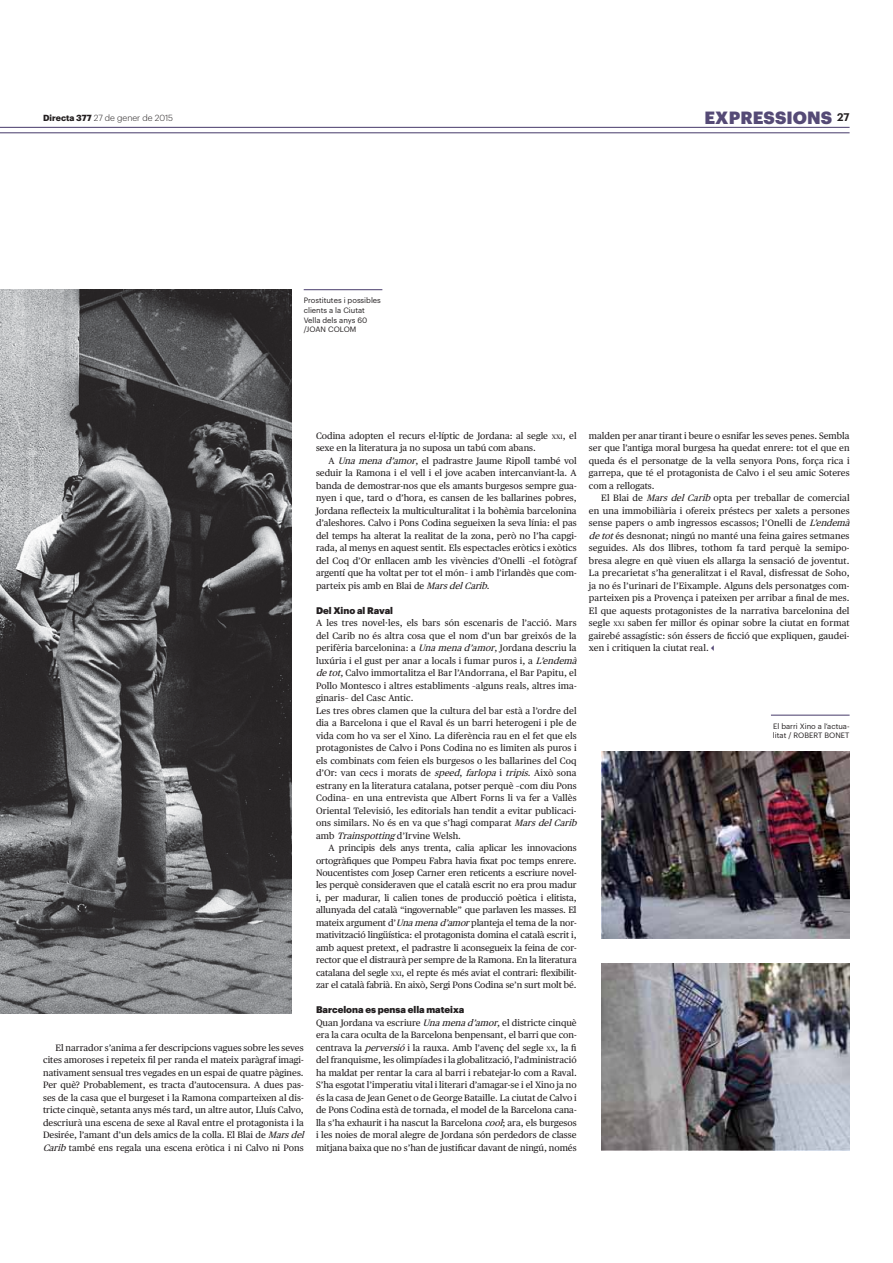
<style>
.page{position:relative;width:893px;height:1263px;background:#fff}
.page>*{position:absolute;margin:0;border:0;box-sizing:border-box;transform-origin:0 0}
.t1{font:900 17.4px "Graphik";letter-spacing:.005em;color:#554a76}
.t2{font:900 9.45px "Graphik";color:#231f20}
.t3{font:9.3px/12.5px "Publico Text";letter-spacing:.01em;color:#231f20}
.t4{font:300 8.7px "Graphik";color:#231f20}
.t5{font:7.65px/9.8px "Graphik";color:#231f20}
.s1{font-weight:700}
.s2{font-style:italic}
.s3{font-size:6.45px}
</style>
<div class="page">
<hr style="left:0;top:127px;width:849px;height:1px;background:#554a76">
<hr style="left:0;top:132px;width:849px;height:1px;background:#554a76">
<hr style="left:304px;top:289px;width:78px;height:1px;background:#554a76">
<img style="left:601px;top:963px;width:248px;height:188px">
<img style="left:601px;top:751px;width:248px;height:187px">
<img style="left:0;top:289px;width:291px;height:724px">
<hr style="left:771px;top:715px;width:78px;height:1px;background:#554a76">
<p class="t4" style="left:43px;top:114px;width:132px"><span class="s1">Directa 377</span> 27 de gener de 2015</p>
<h1 class="t1" style="left:704px;top:111px;width:147px">EXPRESSIONS <sup>27</sup></h1>
<p class="t5" style="left:304px;top:296px;width:79px">Prostitutes i possibles clients a la Ciutat<br>Vella dels anys 60 /JOAN COLOM</p>
<p class="t3" style="left:43px;top:1042px;width:265px;text-indent:12px">El narrador s’anima a fer descripcions vagues sobre les seves cites amoroses i repeteix fil per randa el mateix paràgraf imagi&shy;nativament sensual tres vegades en un espai de quatre pàgines.<br>Per què? Probablement, es tracta d’autocensura. A dues pas&shy;ses de la casa que el burgeset i la Ramona comparteixen al dis&shy;tricte cinquè, setanta anys més tard, un altre autor, Lluís Calvo, descriurà una escena de sexe al Raval entre el protagonista i la Desirée, l’amant d’un dels amics de la colla. El Blai de <span class="s2">Marsdel Carib</span> també ens regala una escena eròtica i ni Calvo ni Pons</p>
<p class="t3" style="left:316px;top:430px;width:262px">Codina adopten el recurs el·líptic de Jordana: al segle <span class="s3">XXI</span>, el sexe en la literatura ja no suposa un tabú com abans.</p>
<p class="t3" style="left:316px;top:455px;width:262px;text-align:justify;text-indent:12px">A <span class="s2">Una mena d’amor</span>, el padrastre Jaume Ripoll també vol seduir la Ramona i el vell i el jove acaben intercanviant-la. A banda de demostrar-nos que els amants burgesos sempre gua&shy;nyen i que, tard o d’hora, es cansen de les ballarines pobres, Jordana reflecteix la multiculturalitat i la bohèmia barcelonina d’aleshores. Calvo i Pons Codina segueixen la seva línia: el pas del temps ha alterat la realitat de la zona, però no l’ha capgi&shy;rada, al menys en aquest sentit. Els espectacles eròtics i exòtics del Coq d’Or enllacen amb les vivències d’Onelli –el fotògraf argentí que ha voltat per tot el món– i amb l’irlandès que com&shy;parteix pis amb en Blai de <span class="s2">MarsdelCarib</span>.</p>
<p class="t2" style="left:316px;top:606px;width:78px">Del Xino al Raval</p>
<p class="t3" style="left:316px;top:618px;width:265px">A les tres novel·les, els bars són escenaris de l’acció. Mars del Carib no és altra cosa que el nom d’un bar greixós de la perifèria barcelonina: a <span class="s2">Una mena d’amor</span>, Jordana descriu la luxúria i el gust per anar a locals i fumar puros i, a <span class="s2">L’endemà de tot</span>, Calvo immortalitza el Bar l’Andorrana, el Bar Papitu, el Pollo Montesco i altres establiments –alguns reals, altres ima&shy;ginaris– del Casc Antic.<br>Les tres obres clamen que la cultura del bar està a l’ordre del dia a Barcelona i que el Raval és un barri heterogeni i ple de vida com ho va ser el Xino. La diferència rau en el fet que els protagonistes de Calvo i Pons Codina no es limiten als puros i els combinats com feien els burgesos o les ballarines del Coq d’Or: van cecs i morats de <span class="s2">speed</span>, <span class="s2">farlopa</span> i <span class="s2">tripis</span>. Això sona estrany en la literatura catalana, potser perquè –com diu Pons Codina– en una entrevista que Albert Forns li va fer a Vallès Oriental Televisió, les editorials han tendit a evitar publicaci&shy;ons similars. No és en va que s’hagi comparat <span class="s2">MarsdelCarib </span>amb <span class="s2">Trainspotting</span> d’Irvine Welsh.</p>
<p class="t3" style="left:316px;top:842px;width:262px;text-align:justify;text-indent:12px">A principis dels anys trenta, calia aplicar les innovacions ortogràfiques que Pompeu Fabra havia fixat poc temps enrere.<br>Noucentistes com Josep Carner eren reticents a escriure novel&shy;les perquè consideraven que el català escrit no era prou madur i, per madurar, li calien tones de producció poètica i elitista, allunyada del català “ingovernable” que parlaven les masses. El mateix argument d’<span class="s2">Unamenad’amor</span>planteja el tema de la nor&shy;mativització lingüística: el protagonista domina el català escrit i, amb aquest pretext, el padrastre li aconsegueix la feina de cor&shy;rector que el distraurà per sempre de la Ramona. En la literatura catalana del segle <span class="s3">XXI</span>, el repte és més aviat el contrari: flexibilit&shy;zar el català fabrià. En això, Sergi Pons Codina se’n surt molt bé.</p>
<p class="t2" style="left:316px;top:1006px;width:150px">Barcelona es pensa ella mateixa</p>
<p class="t3" style="left:316px;top:1017px;width:262px;text-align:justify">Quan Jordana va escriure <span class="s2">Una mena d’amor</span>, el districte cinquè era la cara oculta de la Barcelona benpensant, el barri que con&shy;centrava la <span class="s2">perversió</span> i la rauxa. Amb l’avenç del segle <span class="s3">XX</span>, la fi del franquisme, les olimpíades i la globalització, l’administració ha maldat per rentar la cara al barri i rebatejar-lo com a Raval.<br>S’ha esgotat l’imperatiu vital i literari d’amagar-se i el Xino ja no és la casa de Jean Genet o de George Bataille. La ciutat de Calvo i de Pons Codina està de tornada, el model de la Barcelona cana&shy;lla s’ha exhaurit i ha nascut la Barcelona <span class="s2">cool</span>; ara, els burgesos i les noies de moral alegre de Jordana són perdedors de classe mitjana baixa que no s’han de justificar davant de ningú, només</p>
<p class="t3" style="left:589px;top:430px;width:262px;text-align:justify">malden per anar tirant i beure o esnifar les seves penes. Sembla ser que l’antiga moral burgesa ha quedat enrere: tot el que en queda és el personatge de la vella senyora Pons, força rica i garrepa, que té el protagonista de Calvo i el seu amic Soteres com a rellogats.</p>
<p class="t3" style="left:589px;top:493px;width:265px;text-indent:12px">El Blai de <span class="s2">Mars del Carib</span> opta per treballar de comercial en una immobiliària i ofereix préstecs per xalets a persones sense papers o amb ingressos escassos; l’Onelli de <span class="s2">L’endemà de tot</span>és desnonat; ningú no manté una feina gaires setmanes seguides. Als dos llibres, tothom fa tard perquè la semipo&shy;bresa alegre en què viuen els allarga la sensació de joventut.<br>La precarietat s’ha generalitzat i el Raval, disfressat de Soho, ja no és l’urinari de l’Eixample. Alguns dels personatges com&shy;parteixen pis a Provença i pateixen per arribar a final de mes.<br>El que aquests protagonistes de la narrativa barcelonina del segle <span class="s3">XXI</span> saben fer millor és opinar sobre la ciutat en format gairebé assagístic: són éssers de ficció que expliquen, gaudei&shy;xen i critiquen la ciutat real.</p>
<p class="t5" style="left:773px;top:721px;width:78px">El barri Xino a l’actua&shy;litat / ROBERT BONET</p>
</div>
